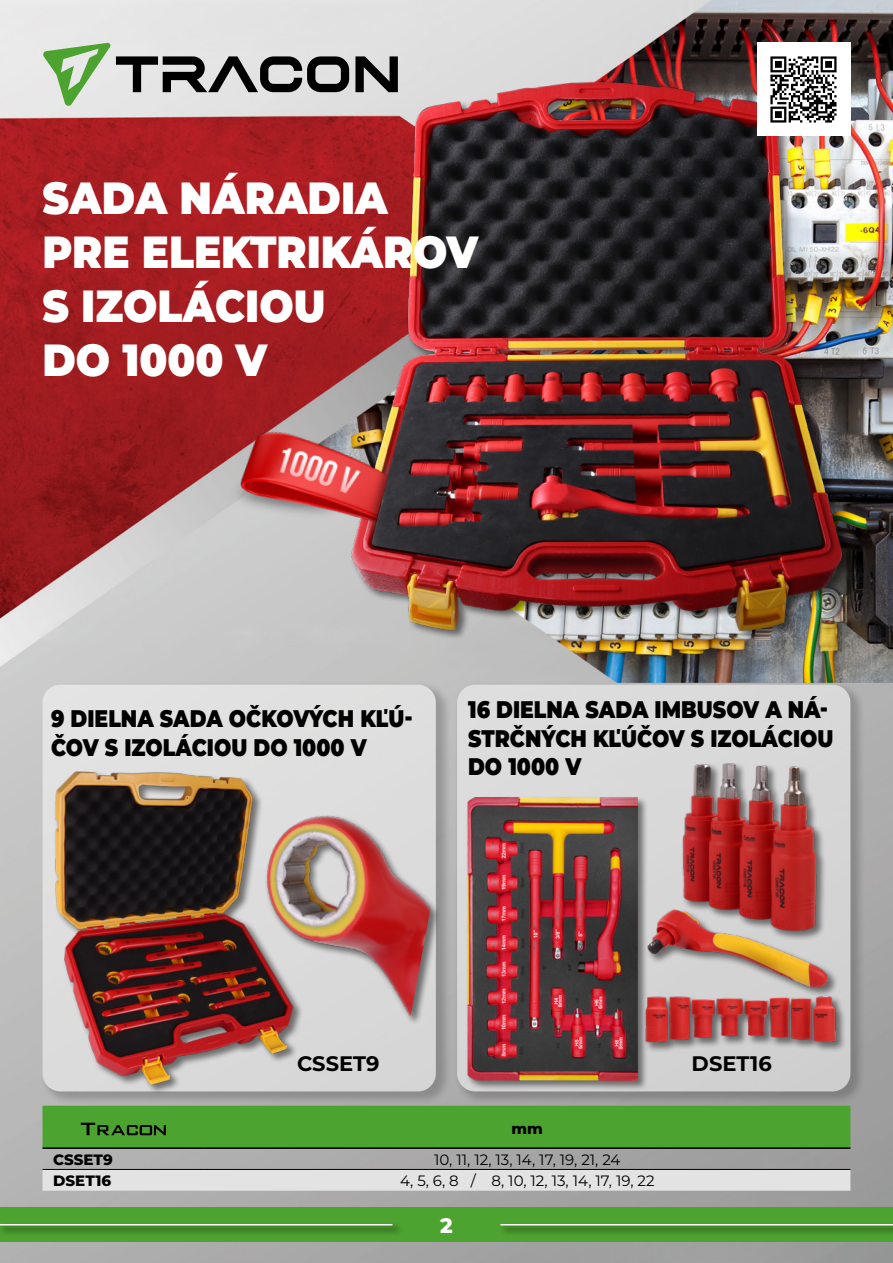
<style>
.page{position:relative;width:893px;height:1263px;background:#fff}
.page>*{position:absolute;margin:0;border:0;box-sizing:border-box;transform-origin:0 0}
.t1{font:900 45px/54px "Montserrat";color:#fff;scale:.9 1}
.t2{font:900 24px/28.8px "Montserrat";color:#000;scale:.85 1}
.t3{font:700 21px "Montserrat";color:#000}
.t4{font:800 21px "Montserrat";color:#fff}
.t5{font:15px "Montserrat";color:#000}
.t6{font:800 15px "Montserrat";color:#000}
</style>
<div class="page">
<img style="left:0;top:0;width:893px;height:1263px">
<div style="left:0;top:1208px;width:893px;height:34px;background:#4da32f"></div>
<svg style="left:355px;top:56px;width:43px;height:24px"></svg>
<svg style="left:43px;top:43px;width:306px;height:64px;background:#abb2a9"></svg>
<div style="left:0;top:1221px;width:403px;height:16px;background:#000;opacity:.5"></div>
<hr style="left:0;top:1224px;width:392px;height:1px;background:#fff">
<div style="left:498px;top:1221px;width:395px;height:16px;background:#000;opacity:.5"></div>
<hr style="left:500px;top:1224px;width:393px;height:1px;background:#fff">
<div style="left:39px;top:681px;width:412px;height:425px;background:#000;opacity:.4"></div>
<div style="left:43px;top:685px;width:393px;height:406px;background:#dfdfdf;border-radius:18px"></div>
<div style="left:454px;top:681px;width:412px;height:425px;background:#000;opacity:.4"></div>
<div style="left:457px;top:685px;width:393px;height:406px;background:#d9d9d9;border-radius:18px"></div>
<div style="left:43px;top:1170px;width:807px;height:21px;background:#e3e3e3"></div>
<hr style="left:43px;top:1147px;width:161px;height:2px;background:#000">
<hr style="left:204px;top:1147px;width:646px;height:2px;background:#000">
<hr style="left:43px;top:1169px;width:161px;height:1px;background:#000">
<hr style="left:204px;top:1169px;width:646px;height:1px;background:#000">
<div style="left:43px;top:1106px;width:807px;height:42px;background:#4da32f"></div>
<img style="left:340px;top:82px;width:514px;height:563px">
<div style="left:466px;top:796px;width:182px;height:295px;background:#000;opacity:.5"></div>
<img style="left:468px;top:797px;width:169px;height:283px">
<div style="left:54px;top:770px;width:250px;height:325px;background:#000;opacity:.5"></div>
<img style="left:55px;top:770px;width:239px;height:315px">
<div style="left:263px;top:814px;width:178px;height:212px;background:#000;opacity:.5"></div>
<img style="left:240px;top:803px;width:204px;height:215px">
<img style="left:206px;top:393px;width:230px;height:206px">
<div style="left:646px;top:908px;width:192px;height:89px;background:#000;opacity:.5"></div>
<img style="left:644px;top:909px;width:187px;height:79px">
<div style="left:681px;top:761px;width:146px;height:180px;background:#000;opacity:.5"></div>
<img style="left:680px;top:761px;width:138px;height:172px">
<div style="left:644px;top:995px;width:203px;height:58px;background:#000;opacity:.5"></div>
<img style="left:642px;top:996px;width:197px;height:47px">
<img style="left:757px;top:43px;width:93px;height:93px">
<h1 class="t1" style="left:43px;top:168px;width:486px">SADA NÁRADIA<br>PRE ELEKTRIKÁROV<br>S IZOLÁCIOU<br>DO 1000 V</h1>
<p class="t2" style="left:51px;top:703px;width:427px">9 DIELNA SADA OČKOVÝCH KĽÚ-<br>ČOV S IZOLÁCIOU DO 1000 V</p>
<p class="t2" style="left:468px;top:693px;width:431px">16 DIELNA SADA IMBUSOV A NÁ-<br>STRČNÝCH KĽÚČOV S IZOLÁCIOU<br>DO 1000 V</p>
<p class="t3" style="left:297px;top:1048px;width:84px">CSSET9</p>
<p class="t3" style="left:692px;top:1048px;width:82px">DSET16</p>
<p class="t6" style="left:512px;top:1117px;width:33px">mm</p>
<p class="t6" style="left:53px;top:1148px;width:61px">CSSET9</p>
<p class="t5" style="left:434px;top:1149px;width:188px">10, 11, 12, 13, 14, 17, 19, 21, 24</p>
<p class="t6" style="left:53px;top:1170px;width:60px">DSET16</p>
<p class="t5" style="left:400px;top:1170px;width:256px">4, 5, 6, 8 / 8, 10, 12, 13, 14, 17, 19, 22</p>
<p class="t4" style="left:440px;top:1210px;width:14px">2</p>
</div>
